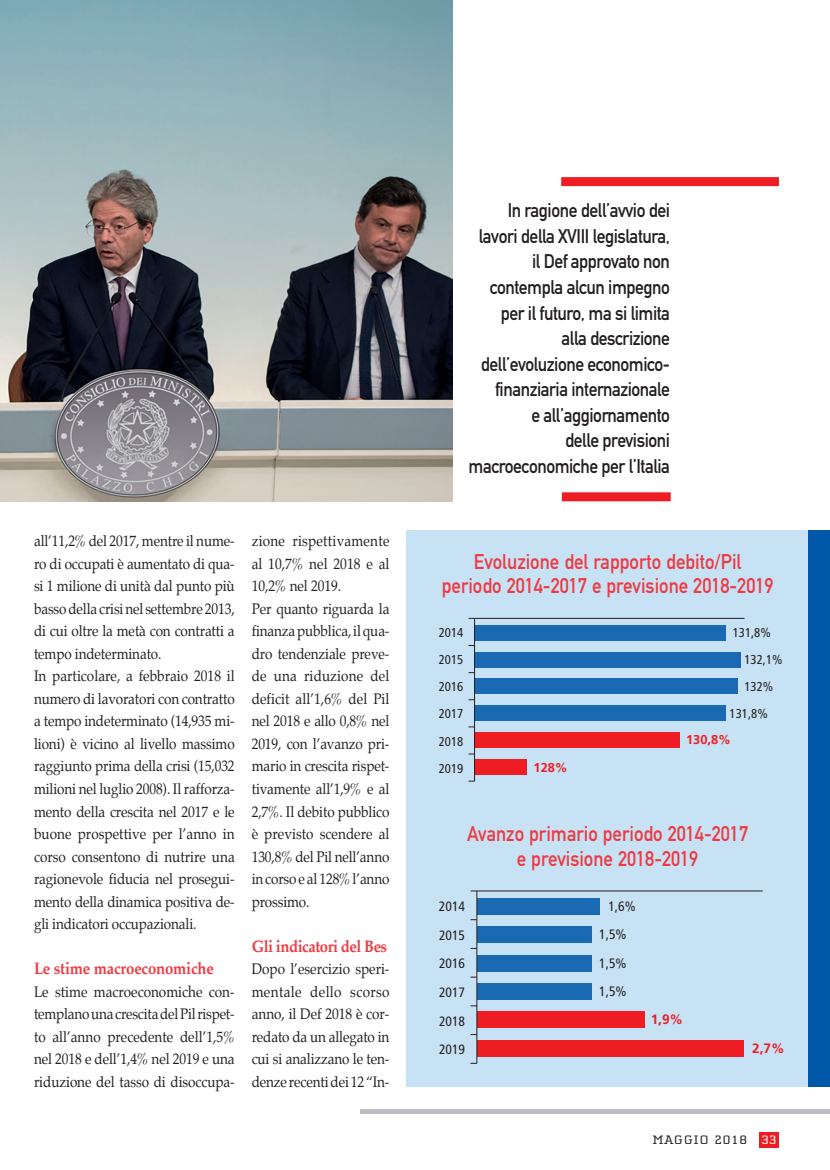
<style>
.page{position:relative;width:830px;height:1170px;background:#fff}
.page>*{position:absolute;margin:0;border:0;box-sizing:border-box;transform-origin:0 0}
.t1{font:21px/24px "DIN Mittelschrift";color:#ee3a41;text-align:center;scale:.9 1}
.t2{font:19.5px/25.5px "DIN Mittelschrift";letter-spacing:-.025em;color:#231f20;text-align:right;scale:.9 1}
.t3{font:700 16.5px "Palatino";letter-spacing:-.01em;color:#ee3a41;scale:.9 1}
.t4{font:700 16.5px "Palatino";letter-spacing:-.03em;color:#ee3a41;scale:.9 1}
.t5{font:15px/22.5px "Palatino";letter-spacing:-.01em;color:#231f20;scale:.9 1}
.t6{font:condensed 13.65px/28.7px "Frutiger";color:#231f20}
.t7{font:700 13.65px "Frutiger";color:#ee1d23}
.t8{font:condensed 12.9px/27px "Frutiger";color:#231f20}
.t9{font:700 12.9px "Frutiger";color:#ee1d23}
.t10{font:12.6px "Cholla Slab";letter-spacing:.05em;color:#231f20;scale:1.2 1}
.s1{color:#fff}
</style>
<div class="page">
<hr style="left:360px;top:1109px;width:469px;height:4px;background:#bcbdc0">
<div style="left:758px;top:1131px;width:20px;height:16px;background:#ee1d23"></div>
<img style="left:0;top:0;width:452px;height:501px">
<div style="left:406px;top:530px;width:423px;height:556px;background:#c7e2f5"></div>
<div style="left:474px;top:625px;width:251px;height:15px;background:#1a69b3"></div>
<div style="left:474px;top:651px;width:266px;height:16px;background:#1a69b3"></div>
<div style="left:474px;top:678px;width:263px;height:16px;background:#1a69b3"></div>
<div style="left:474px;top:705px;width:251px;height:16px;background:#1a69b3"></div>
<div style="left:474px;top:732px;width:205px;height:15px;background:#ee1d23"></div>
<div style="left:474px;top:759px;width:53px;height:15px;background:#ee1d23"></div>
<hr style="left:468px;top:618px;width:276px;height:1px;background:#231f20">
<hr style="left:474px;top:618px;width:1px;height:163px;background:#231f20">
<div style="left:476px;top:897px;width:123px;height:17px;background:#1a69b3"></div>
<div style="left:476px;top:926px;width:115px;height:16px;background:#1a69b3"></div>
<div style="left:476px;top:954px;width:115px;height:17px;background:#1a69b3"></div>
<div style="left:476px;top:983px;width:115px;height:16px;background:#1a69b3"></div>
<div style="left:476px;top:1011px;width:167px;height:17px;background:#ee1d23"></div>
<div style="left:476px;top:1040px;width:266px;height:16px;background:#ee1d23"></div>
<hr style="left:470px;top:890px;width:292px;height:1px;background:#231f20">
<hr style="left:476px;top:890px;width:1px;height:173px;background:#231f20">
<div style="left:808px;top:530px;width:21px;height:556px;background:#0157a8"></div>
<div style="left:561px;top:492px;width:109px;height:9px;background:#ee1d23"></div>
<div style="left:561px;top:177px;width:217px;height:9px;background:#ee1d23"></div>
<p class="t5" style="left:34px;top:530px;width:224px">all’11,2% del 2017, mentre il nume&shy;ro di occupati è aumentato di qua&shy;si 1 milione di unità dal punto più basso della crisi nel settembre 2013, di cui oltre la metà con contratti a tempo indeterminato.<br>In particolare, a febbraio 2018 il numero di lavoratori con contratto a tempo indeterminato (14,935 mi&shy;lioni) è vicino al livello massimo raggiunto prima della crisi (15,032 milioni nel luglio 2008). Il rafforza&shy;mento della crescita nel 2017 e le buone prospettive per l’anno in corso consentono di nutrire una ragionevole fiducia nel prosegui&shy;mento della dinamica positiva de&shy;gli indicatori occupazionali.</p>
<p class="t3" style="left:34px;top:958px;width:201px">Le stime macroeconomiche</p>
<p class="t5" style="left:34px;top:980px;width:224px;text-align:justify">Le stime macroeconomiche con&shy;templano una crescita del Pil rispet&shy;to all’anno precedente dell’1,5% nel 2018 e dell’1,4% nel 2019 e una riduzione del tasso di disoccupa-</p>
<p class="t5" style="left:251px;top:530px;width:154px">zione rispettivamente al 10,7% nel 2018 e al<br>10,2% nel 2019.<br>Per quanto riguarda la finanza pubblica, il qua&shy;dro tendenziale preve&shy;de una riduzione del deficit all’1,6% del Pil nel 2018 e allo 0,8% nel<br>2019, con l’avanzo pri&shy;mario in crescita rispet&shy;tivamente all’1,9% e al<br>2,7%. Il debito pubblico è previsto scendere al<br>130,8% del Pil nell’anno in corso e al 128% l’anno prossimo.</p>
<p class="t4" style="left:251px;top:936px;width:152px">Gli indicatori del Bes</p>
<p class="t5" style="left:251px;top:957px;width:154px;text-align:justify">Dopo l’esercizio speri&shy;mentale dello scorso anno, il Def 2018 è cor&shy;redato da un allegato in cui si analizzano le ten&shy;denze recenti dei 12 “In-</p>
<p class="t2" style="left:468px;top:198px;width:225px">In ragione dell’avvio dei lavori della XVIII legislatura, il Def approvato non contempla alcun impegno per il futuro, ma si limita<br>alla descrizione dell’evoluzione economico&shy;finanziaria internazionale<br>e all’aggiornamento<br>delle previsioni macroeconomiche per l’Italia</p>
<h1 class="t1" style="left:441px;top:549px;width:370px">Evoluzione del rapporto debito/Pil periodo 2014-2017 e previsione 2018-2019</h1>
<p class="t8" style="left:438px;top:619px;width:26px">2014</p>
<p class="t8" style="left:732px;top:619px;width:40px">131,8%</p>
<p class="t8" style="left:438px;top:646px;width:26px;text-align:justify">2015<br>2016<br>2017<br>2018<br>2019</p>
<p class="t9" style="left:533px;top:759px;width:36px">128%</p>
<p class="t8" style="left:744px;top:645px;width:40px;line-height:27.6px">132,1%<br>132%</p>
<p class="t8" style="left:729px;top:700px;width:40px">131,8%</p>
<p class="t9" style="left:685px;top:732px;width:46px">130,8%</p>
<h1 class="t1" style="left:467px;top:822px;width:313px">Avanzo primario periodo 2014-2017 e previsione 2018-2019</h1>
<p class="t6" style="left:439px;top:892px;width:28px">2014</p>
<p class="t6" style="left:608px;top:892px;width:29px">1,6%</p>
<p class="t6" style="left:439px;top:920px;width:28px;text-align:justify">2015<br>2016<br>2017<br>2018<br>2019</p>
<p class="t6" style="left:599px;top:919px;width:29px;line-height:29.2px">1,5%<br>1,5%</p>
<p class="t6" style="left:599px;top:977px;width:29px">1,5%</p>
<p class="t7" style="left:650px;top:1011px;width:34px">1,9%</p>
<p class="t7" style="left:752px;top:1040px;width:34px">2,7%</p>
<p class="t10" style="left:652px;top:1133px;width:105px">MAGGIO 2018 <span class="s1">33</span></p>
</div>
